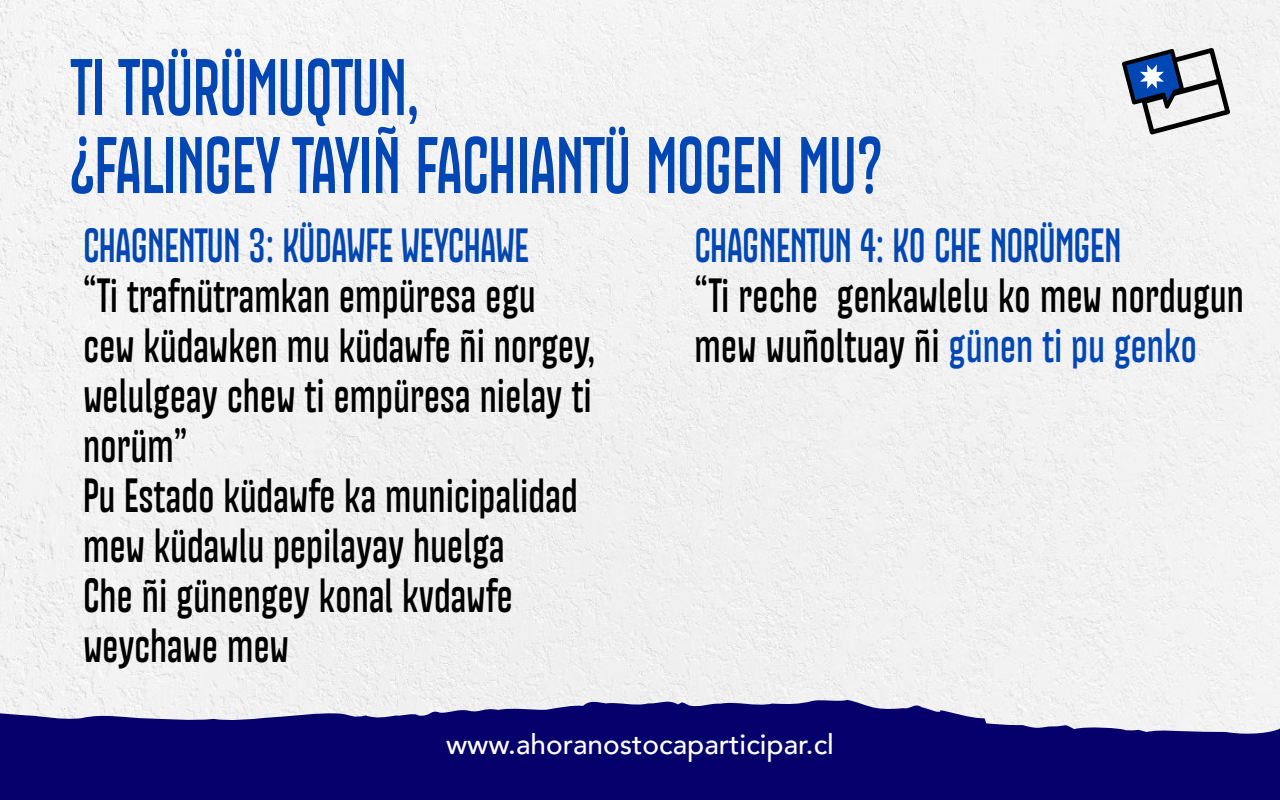
<style>
.page{position:relative;width:1280px;height:800px;background:#fff}
.page>*{position:absolute;margin:0;border:0;box-sizing:border-box;transform-origin:0 0}
.t1{font:500 80px/78px "Mazurquica";letter-spacing:-.015em;color:#0047b3}
.t2{font:500 48px/50px "Mazurquica";letter-spacing:-.005em;color:#000}
.t3{font:500 48px "Mazurquica";letter-spacing:-.01em;color:#0047b3}
.t4{font:500 28px "Avenir";color:#fff}
.s1{color:#0047b3}
</style>
<div class="page">
<div style="left:0;top:0;width:1280px;height:699px;background:#f2f2f2"></div>
<svg style="left:0;top:699px;width:1280px;height:101px;background:#2a2680"></svg>
<svg style="left:1122px;top:48px;width:108px;height:86px"></svg>
<h1 class="t1" style="left:70px;top:43px;width:815px">TI TRÜRÜMUQTUN,<br>¿FALINGEY TAYIÑ FACHIANTÜ MOGEN MU?</h1>
<p class="t3" style="left:83px;top:214px;width:447px">CHAGNENTUN 3: KÜDAWFE WEYCHAWE</p>
<p class="t2" style="left:83px;top:266px;width:514px">“Ti trafnütramkan empüresa egu cew küdawken mu küdawfe ñi norgey, welulgeay chew ti empüresa nielay ti norüm”<br>Pu Estado küdawfe ka municipalidad mew küdawlu pepilayay huelga<br>Che ñi günengey konal kvdawfe weychawe mew</p>
<p class="t3" style="left:695px;top:214px;width:428px">CHAGNENTUN 4: KO CHE NORÜMGEN</p>
<p class="t2" style="left:695px;top:267px;width:551px">“Ti reche genkawlelu ko mew nordugun mew wuñoltuay ñi <span class="s1">günen ti pu genko</span></p>
<p class="t4" style="left:446px;top:720px;width:389px">www.ahoranostocaparticipar.cl</p>
</div>
